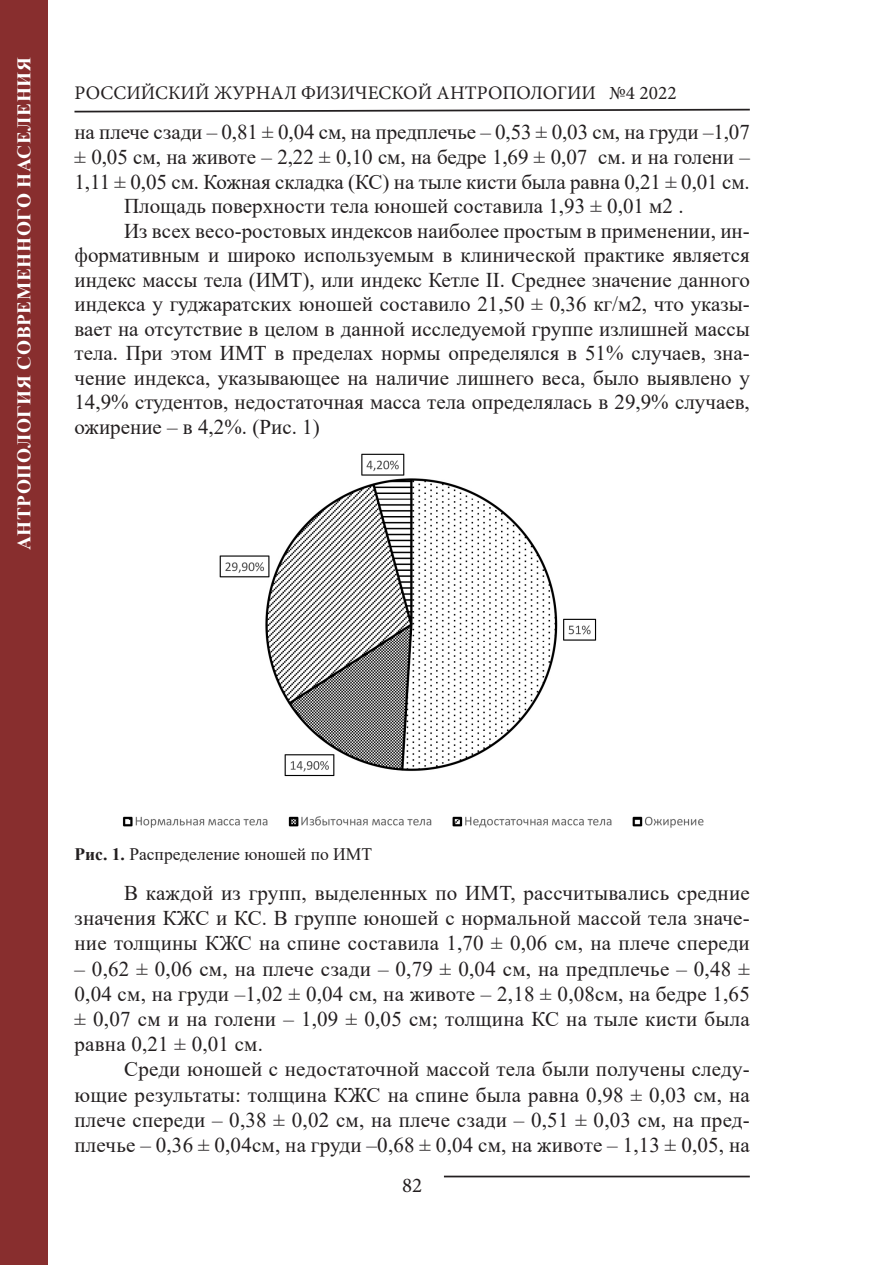
<style>
.page{position:relative;width:874px;height:1265px;background:#fff}
.page>*{position:absolute;margin:0;border:0;box-sizing:border-box;transform-origin:0 0}
.t1{font:21px/25.2px "Times New Roman";color:#231f20;text-align:justify}
.t2{font:21px "Minion Pro";color:#231f20}
.t3{font:19.25px "Minion Pro";color:#231f20}
.t4{font:700 19.25px "Times New Roman";letter-spacing:.035em;color:#fff}
.t5{font:17.5px "Times New Roman";color:#231f20}
.s1{font-weight:700}
</style>
<div class="page">
<svg style="left:74px;top:108px;width:676px;height:5px"></svg>
<hr style="left:443px;top:1176px;width:306px;height:1px;background:#231f20">
<img style="left:122px;top:453px;width:582px;height:375px">
<div style="left:0;top:0;width:47px;height:1265px;background:#882e2e"></div>
<p class="t4" style="left:10px;top:550px;width:495px;rotate:-90deg">АНТРОПОЛОГИЯ СОВРЕМЕННОГО НАСЕЛЕНИЯ</p>
<p class="t3" style="left:74px;top:80px;width:603px">РОССИЙСКИЙ ЖУРНАЛ ФИЗИЧЕСКОЙ АНТРОПОЛОГИИ №4 2022</p>
<p class="t1" style="left:74px;top:118px;width:676px">на плече сзади – 0,81 ± 0,04 см, на предплечье – 0,53 ± 0,03 см, на груди –1,07</p>
<p class="t1" style="left:74px;top:143px;width:676px">± 0,05 см, на животе – 2,22 ± 0,10 см, на бедре 1,69 ± 0,07 см. и на голени –</p>
<p class="t1" style="left:74px;top:168px;width:676px">1,11 ± 0,05 см. Кожная складка (КС) на тыле кисти была равна 0,21 ± 0,01 см.</p>
<p class="t1" style="left:124px;top:193px;width:560px">Площадь поверхности тела юношей составила 1,93 ± 0,01 м2 .</p>
<p class="t1" style="left:124px;top:217px;width:627px">Из всех весо-ростовых индексов наиболее простым в применении, ин-</p>
<p class="t1" style="left:74px;top:242px;width:676px">формативным и широко используемым в клинической практике является</p>
<p class="t1" style="left:74px;top:266px;width:676px">индекс массы тела (ИМТ), или индекс Кетле II. Среднее значение данного</p>
<p class="t1" style="left:74px;top:291px;width:676px">индекса у гуджаратских юношей составило 21,50 ± 0,36 кг/м2, что указы-</p>
<p class="t1" style="left:74px;top:315px;width:676px">вает на отсутствие в целом в данной исследуемой группе излишней массы</p>
<p class="t1" style="left:74px;top:340px;width:676px">тела. При этом ИМТ в пределах нормы определялся в 51% случаев, зна-</p>
<p class="t1" style="left:74px;top:364px;width:676px">чение индекса, указывающее на наличие лишнего веса, было выявлено у</p>
<p class="t1" style="left:74px;top:389px;width:676px">14,9% студентов, недостаточная масса тела определялась в 29,9% случаев,</p>
<p class="t1" style="left:74px;top:413px;width:246px">ожирение – в 4,2%. (Рис. 1)</p>
<p class="t5" style="left:74px;top:841px;width:299px"><span class="s1">Рис. 1.</span> Распределение юношей по ИМТ</p>
<p class="t1" style="left:74px;top:880px;width:676px;text-indent:50px">В каждой из групп, выделенных по ИМТ, рассчитывались средние значения КЖС и КС. В группе юношей с нормальной массой тела значе&shy;ние толщины КЖС на спине составила 1,70 ± 0,06 см, на плече спереди</p>
<p class="t1" style="left:74px;top:955px;width:676px">– 0,62 ± 0,06 см, на плече сзади – 0,79 ± 0,04 см, на предплечье – 0,48 ± 0,04 см, на груди –1,02 ± 0,04 см, на животе – 2,18 ± 0,08см, на бедре 1,65 ± 0,07 см и на голени – 1,09 ± 0,05 см; толщина КС на тыле кисти была равна 0,21 ± 0,01 см.</p>
<p class="t1" style="left:74px;top:1056px;width:676px;text-indent:50px">Среди юношей с недостаточной массой тела были получены следу&shy;ющие результаты: толщина КЖС на спине была равна 0,98 ± 0,03 см, на плече спереди – 0,38 ± 0,02 см, на плече сзади – 0,51 ± 0,03 см, на пред&shy;плечье – 0,36 ± 0,04см, на груди –0,68 ± 0,04 см, на животе – 1,13 ± 0,05, на</p>
<p class="t2" style="left:402px;top:1171px;width:22px">82</p>
</div>
